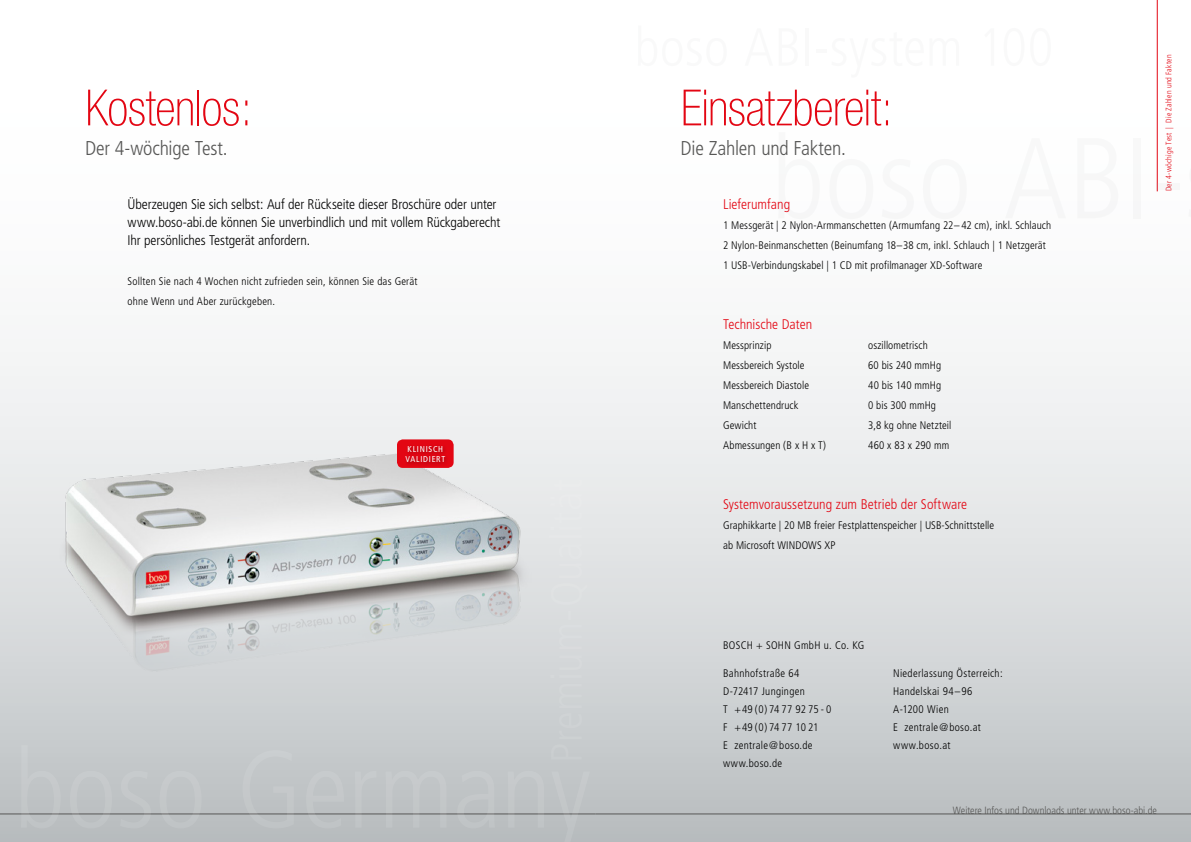
<style>
.page{position:relative;width:1191px;height:842px;background:#fff}
.page>*{position:absolute;margin:0;border:0;box-sizing:border-box;transform-origin:0 0}
.t1{font:100 condensed 50px "Helvetica Neue";letter-spacing:-.01em;color:#e30613}
.t2{font:300 condensed 20px "Frutiger";letter-spacing:-.01em;color:#575756}
.t3{font:300 condensed 14px/18px "Frutiger";letter-spacing:-.01em;color:#000}
.t4{font:300 condensed 14px "Frutiger";color:#e30613}
.t5{font:300 condensed 11px/18px "Frutiger";letter-spacing:.01em;color:#000}
.t6{font:300 condensed 10.5px "Frutiger";color:#575756}
.t7{font:condensed 8.5px/10.2px "Frutiger";letter-spacing:.09em;color:#fff}
.t8{font:300 condensed 8px "Frutiger";letter-spacing:.02em;color:#e30613}
</style>
<div class="page">
<div style="left:0;top:0;width:1191px;height:842px;background:linear-gradient(to bottom,#fff,#c4c8ca)"></div>
<hr style="left:0;top:814px;width:595px;height:1px;background:#575756">
<hr style="left:1157px;top:0;width:1px;height:191px;background:#e30613">
<img style="left:45px;top:415px;width:550px;height:342px">
<hr style="left:595px;top:814px;width:596px;height:1px;background:#575756">
<div style="left:397px;top:439px;width:56px;height:29px;background:#e30613;border-radius:6px"></div>
<div style="left:404px;top:444px;width:45px;height:22px;background:#d70512"></div>
<h1 class="t1" style="left:85px;top:80px;width:169px">Kostenlos:</h1>
<h2 class="t2" style="left:85px;top:137px;width:144px">Der 4-wöchige Test.</h2>
<p class="t3" style="left:128px;top:195px;width:374px">Überzeugen Sie sich selbst: Auf der Rückseite dieser Broschüre oder unter www.boso-abi.de können Sie unverbindlich und mit vollem Rückgaberecht<br>Ihr persönliches Testgerät anfordern.</p>
<p class="t5" style="left:128px;top:271px;width:291px;line-height:20px">Sollten Sie nach 4 Wochen nicht zufrieden sein, können Sie das Gerät ohne Wenn und Aber zurückgeben.</p>
<p class="t7" style="left:405px;top:444px;width:41px">KLINISCH<br>VALIDIERT</p>
<h1 class="t1" style="left:680px;top:80px;width:214px">Einsatzbereit:</h1>
<h2 class="t2" style="left:680px;top:137px;width:167px">Die Zahlen und Fakten.</h2>
<p class="t4" style="left:723px;top:196px;width:69px">Lieferumfang</p>
<p class="t5" style="left:723px;top:215px;width:329px;line-height:20px">1 Messgerät | 2 Nylon-Armmanschetten (Armumfang 22– 42 cm), inkl. Schlauch<br>2 Nylon-Beinmanschetten (Beinumfang 18–38 cm, inkl. Schlauch | 1 Netzgerät<br>1 USB-Verbindungskabel | 1 CD mit profilmanager XD-Software</p>
<p class="t4" style="left:723px;top:316px;width:91px">Technische Daten</p>
<p class="t5" style="left:723px;top:336px;width:50px">Messprinzip</p>
<p class="t5" style="left:868px;top:336px;width:61px">oszillometrisch</p>
<p class="t5" style="left:723px;top:356px;width:83px">Messbereich Systole</p>
<p class="t5" style="left:868px;top:356px;width:74px">60 bis 240 mmHg</p>
<p class="t5" style="left:723px;top:376px;width:87px">Messbereich Diastole</p>
<p class="t5" style="left:868px;top:376px;width:74px">40 bis 140 mmHg</p>
<p class="t5" style="left:723px;top:396px;width:77px">Manschettendruck</p>
<p class="t5" style="left:868px;top:396px;width:69px">0 bis 300 mmHg</p>
<p class="t5" style="left:723px;top:416px;width:35px">Gewicht</p>
<p class="t5" style="left:868px;top:416px;width:85px">3,8 kg ohne Netzteil</p>
<p class="t5" style="left:723px;top:436px;width:104px">Abmessungen (B x H x T)</p>
<p class="t5" style="left:868px;top:436px;width:83px">460 x 83 x 290 mm</p>
<p class="t4" style="left:723px;top:496px;width:245px">Systemvoraussetzung zum Betrieb der Software</p>
<p class="t5" style="left:723px;top:515px;width:273px;line-height:20px">Graphikkarte | 20 MB freier Festplattenspeicher | USB-Schnittstelle ab Microsoft WINDOWS XP</p>
<p class="t8" style="left:1164px;top:191px;width:138px;rotate:-90deg">Der 4-wöchige Test | Die Zahlen und Fakten</p>
<p class="t5" style="left:723px;top:636px;width:13px">Bosch</p>
<p class="t5" style="left:756px;top:636px;width:23px">+ Sohn</p>
<p class="t5" style="left:794px;top:636px;width:71px">GmbH u. Co. KG</p>
<p class="t5" style="left:723px;top:665px;width:110px">Bahnhofstraße 64<br>D-72417 Jungingen<br>T +49(0)7477 9275-0<br>F +49 (0) 74 77 10 21<br>E zentrale@boso.de www.boso.de</p>
<p class="t5" style="left:893px;top:665px;width:111px">Niederlassung Österreich:<br>Handelskai 94–96<br>A-1200 Wien<br>E zentrale@boso.at www.boso.at</p>
<p class="t6" style="left:953px;top:804px;width:205px">Weitere Infos und Downloads unter www.boso-abi.de</p>
</div>
